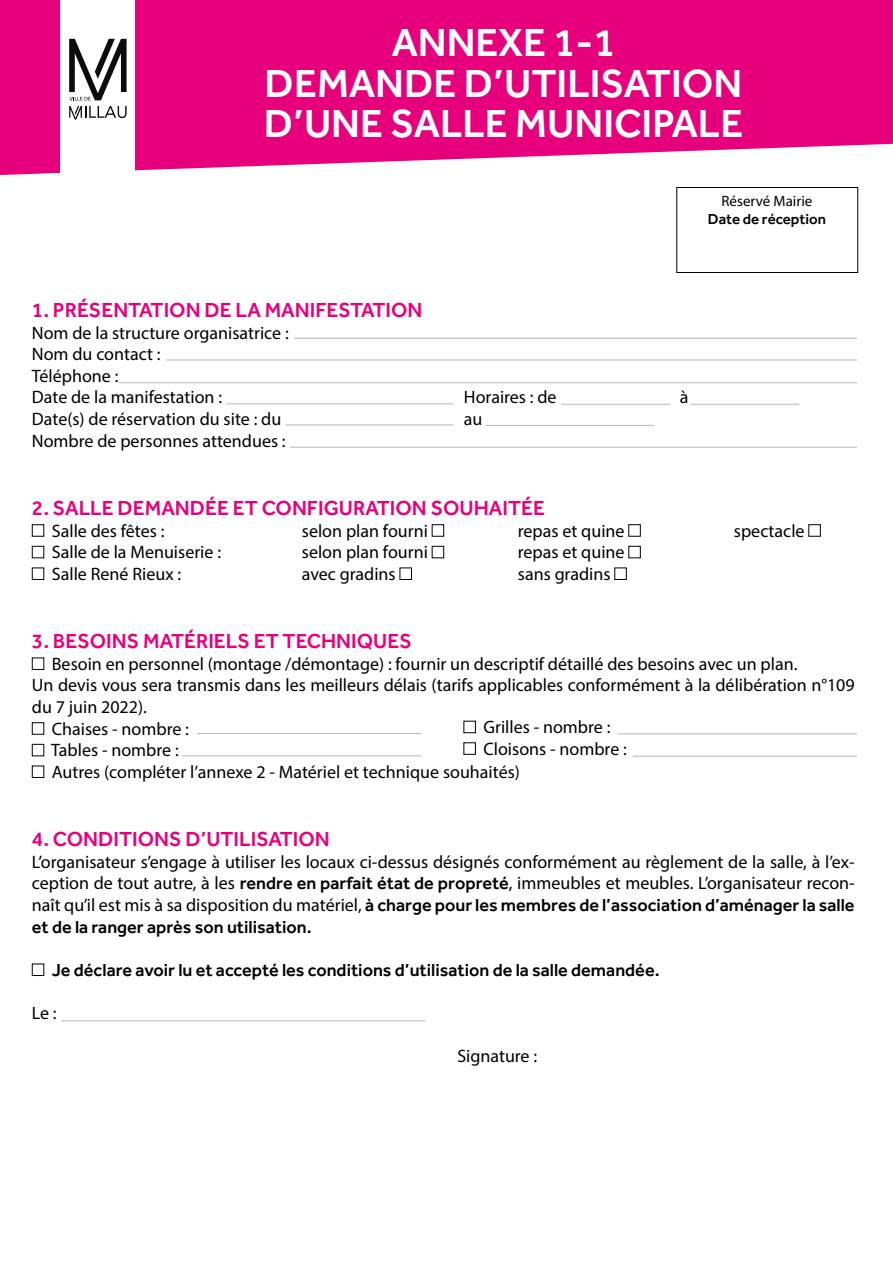
<style>
.page{position:relative;width:893px;height:1263px;background:#fff}
.page>*{position:absolute;margin:0;border:0;box-sizing:border-box;transform-origin:0 0}
.t1{font:500 40.5px/40.5px "Effra";color:#fff;text-align:center}
.t2{font:500 21px "Effra";color:#e6007c}
.t3{font:18px/21.6px "Myriad Pro";color:#000}
.t4{font:500 18px/21.6px "Effra";color:#000}
.t5{font:500 15px "Effra";color:#000}
.t6{font:15px "Myriad Pro";color:#000}
.s1{font-family:"Effra";font-weight:500}
.s2{font-family:"Myriad Pro";font-weight:400}
</style>
<div class="page">
<svg style="left:0;top:0;width:893px;height:175px;background:#e81888"></svg>
<div style="left:61px;top:0;width:74px;height:187px;background:#fff"></div>
<svg style="left:69px;top:39px;width:58px;height:81px"></svg>
<div style="left:32px;top:524px;width:12px;height:13px;border:1px solid #000"></div>
<div style="left:432px;top:524px;width:12px;height:13px;border:1px solid #000"></div>
<div style="left:628px;top:524px;width:13px;height:13px;border:1px solid #000"></div>
<div style="left:808px;top:524px;width:13px;height:13px;border:1px solid #000"></div>
<div style="left:32px;top:546px;width:12px;height:12px;border:1px solid #000"></div>
<div style="left:432px;top:546px;width:12px;height:12px;border:1px solid #000"></div>
<div style="left:628px;top:546px;width:13px;height:12px;border:1px solid #000"></div>
<div style="left:32px;top:567px;width:12px;height:13px;border:1px solid #000"></div>
<div style="left:400px;top:567px;width:12px;height:13px;border:1px solid #000"></div>
<div style="left:614px;top:567px;width:13px;height:13px;border:1px solid #000"></div>
<div style="left:32px;top:657px;width:12px;height:13px;border:1px solid #000"></div>
<div style="left:32px;top:722px;width:12px;height:13px;border:1px solid #000"></div>
<div style="left:32px;top:744px;width:12px;height:12px;border:1px solid #000"></div>
<div style="left:32px;top:765px;width:12px;height:13px;border:1px solid #000"></div>
<div style="left:32px;top:963px;width:12px;height:13px;border:1px solid #000"></div>
<div style="left:676px;top:187px;width:182px;height:86px;border:1px solid #000"></div>
<hr style="left:294px;top:338px;width:563px;height:1px;background:#000">
<hr style="left:166px;top:360px;width:691px;height:1px;background:#000">
<hr style="left:119px;top:382px;width:738px;height:1px;background:#000">
<hr style="left:285px;top:425px;width:168px;height:1px;background:#000">
<hr style="left:290px;top:447px;width:567px;height:1px;background:#000">
<hr style="left:226px;top:404px;width:227px;height:1px;background:#000">
<hr style="left:197px;top:733px;width:224px;height:1px;background:#000">
<hr style="left:182px;top:756px;width:239px;height:1px;background:#000">
<hr style="left:62px;top:1020px;width:363px;height:1px;background:#000">
<hr style="left:486px;top:425px;width:168px;height:1px;background:#000">
<div style="left:463px;top:721px;width:13px;height:12px;border:1px solid #000"></div>
<div style="left:463px;top:742px;width:13px;height:13px;border:1px solid #000"></div>
<hr style="left:618px;top:734px;width:239px;height:1px;background:#000">
<hr style="left:633px;top:756px;width:224px;height:1px;background:#000">
<hr style="left:561px;top:404px;width:109px;height:1px;background:#000">
<hr style="left:691px;top:404px;width:108px;height:1px;background:#000">
<h1 class="t1" style="left:264px;top:22px;width:481px">ANNEXE 1-1<br>DEMANDE D’UTILISATION<br>D’UNE SALLE MUNICIPALE</h1>
<p class="t6" style="left:721px;top:192px;width:93px">Réservé Mairie</p>
<p class="t5" style="left:708px;top:210px;width:120px">Date de réception</p>
<p class="t2" style="left:32px;top:297px;width:392px">1. PRÉSENTATION DE LA MANIFESTATION</p>
<p class="t3" style="left:32px;top:321px;width:258px">Nom de la structure organisatrice :<br>Nom du contact :<br>Téléphone :<br>Date de la manifestation :</p>
<p class="t3" style="left:464px;top:386px;width:94px">Horaires : de</p>
<p class="t3" style="left:680px;top:386px;width:10px">à</p>
<p class="t3" style="left:32px;top:408px;width:251px">Date(s) de réservation du site : du</p>
<p class="t3" style="left:464px;top:408px;width:20px">au</p>
<p class="t3" style="left:32px;top:429px;width:255px">Nombre de personnes attendues :</p>
<p class="t2" style="left:32px;top:495px;width:515px">2. SALLE DEMANDÉE ET CONFIGURATION SOUHAITÉE</p>
<p class="t3" style="left:52px;top:519px;width:114px">Salle des fêtes :</p>
<p class="t3" style="left:302px;top:519px;width:128px">selon plan fourni</p>
<p class="t3" style="left:518px;top:519px;width:108px">repas et quine</p>
<p class="t3" style="left:734px;top:519px;width:72px">spectacle</p>
<p class="t3" style="left:52px;top:541px;width:171px">Salle de la Menuiserie :</p>
<p class="t3" style="left:302px;top:541px;width:128px">selon plan fourni</p>
<p class="t3" style="left:518px;top:541px;width:108px">repas et quine</p>
<p class="t3" style="left:52px;top:563px;width:131px">Salle René Rieux :</p>
<p class="t3" style="left:302px;top:563px;width:95px">avec gradins</p>
<p class="t3" style="left:518px;top:563px;width:94px">sans gradins</p>
<p class="t2" style="left:32px;top:629px;width:381px">3. BESOINS MATÉRIELS ET TECHNIQUES</p>
<p class="t3" style="left:52px;top:653px;width:747px">Besoin en personnel (montage /démontage) : fournir un descriptif détaillé des besoins avec un plan.</p>
<p class="t3" style="left:32px;top:674px;width:824px">Un devis vous sera transmis dans les meilleurs délais (tarifs applicables conformément à la délibération n°109</p>
<p class="t3" style="left:32px;top:696px;width:117px">du 7 juin 2022).</p>
<p class="t3" style="left:52px;top:717px;width:139px">Chaises - nombre :</p>
<p class="t3" style="left:51px;top:739px;width:129px">Tables - nombre :</p>
<p class="t3" style="left:52px;top:761px;width:470px">Autres (compléter l’annexe 2 - Matériel et technique souhaités)</p>
<p class="t3" style="left:483px;top:716px;width:145px">Grilles - nombre :<br>Cloisons - nombre :</p>
<p class="t2" style="left:32px;top:827px;width:300px">4. CONDITIONS D’UTILISATION</p>
<p class="t3" style="left:32px;top:851px;width:824px">L’organisateur s’engage à utiliser les locaux ci-dessus désignés conformément au règlement de la salle, à l’ex&shy;ception de tout autre, à les <span class="s1">rendre en parfait état de propreté</span>, immeubles et meubles. L’organisateur recon-</p>
<p class="t4" style="left:32px;top:894px;width:824px"><span class="s2">naît qu’il est mis à sa disposition du matériel,</span> à charge pour les membres de l’association d’aménager la salle et de la ranger après son utilisation.</p>
<p class="t4" style="left:52px;top:959px;width:609px">Je déclare avoir lu et accepté les conditions d’utilisation de la salle demandée.</p>
<p class="t3" style="left:32px;top:1002px;width:26px">Le :</p>
<p class="t3" style="left:457px;top:1045px;width:81px">Signature :</p>
</div>
